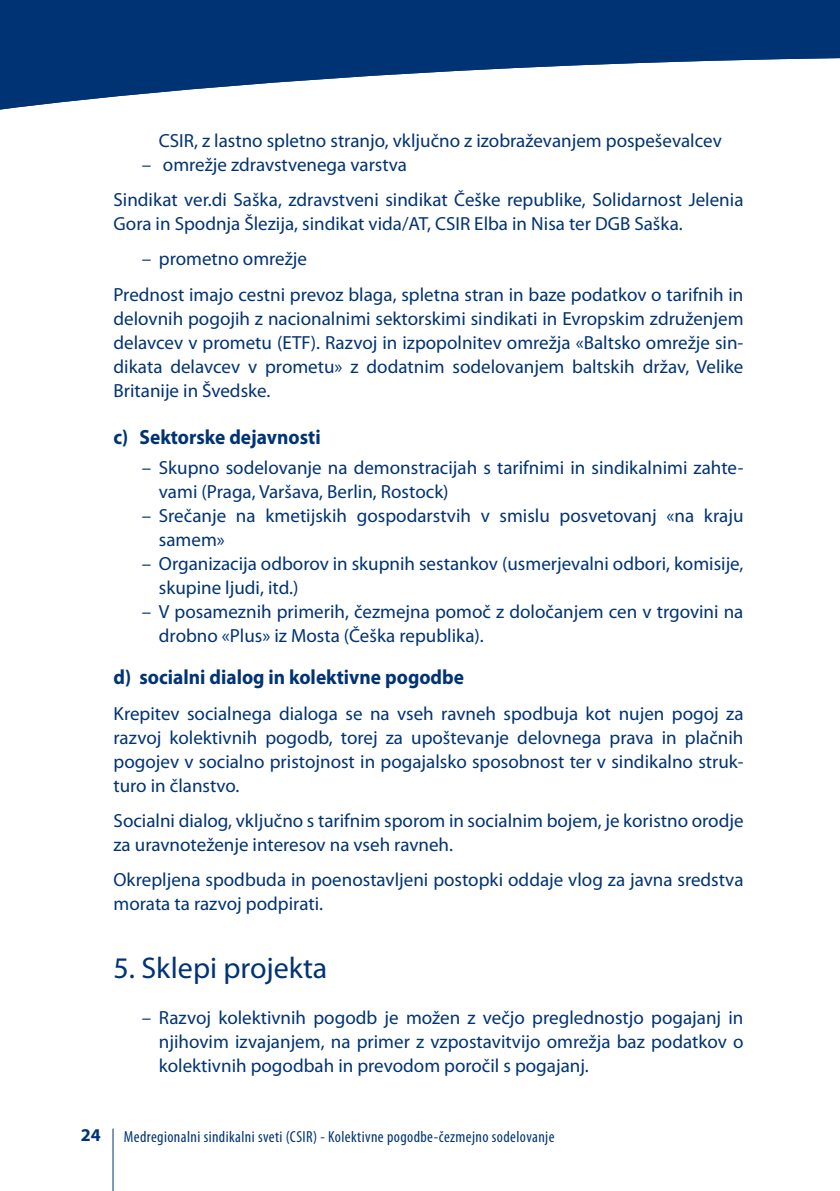
<style>
.page{position:relative;width:840px;height:1191px;background:#fff}
.page>*{position:absolute;margin:0;border:0;box-sizing:border-box;transform-origin:0 0}
.t1{font:30px "Myriad Pro";color:#003374}
.t2{font:700 20.6px "Myriad Pro";color:#003374;scale:.94 1}
.t3{font:19px/24px "Myriad Pro";color:#003374}
.t4{font:700 18px "Myriad Pro";color:#003374}
.t5{font:condensed 16px "Myriad Pro";letter-spacing:.025em;color:#003374}
</style>
<div class="page">
<hr style="left:112px;top:1128px;width:1px;height:63px;background:#003374">
<svg style="left:0;top:0;width:839px;height:110px;fill:#003374"></svg>
<p class="t3" style="left:159px;top:128px;width:564px">CSIR, z lastno spletno stranjo, vključno z izobraževanjem pospeševalcev</p>
<p class="t3" style="left:113px;top:146px;width:631px;line-height:35.4px;text-indent:28px">– omrežje zdravstvenega varstva<br>Sindikat ver.di Saška, zdravstveni sindikat Češke republike, Solidarnost Jelenia</p>
<p class="t3" style="left:113px;top:211px;width:570px">Gora in Spodnja Šlezija, sindikat vida/AT, CSIR Elba in Nisa ter DGB Saška.</p>
<p class="t3" style="left:113px;top:241px;width:631px;line-height:35.4px;text-indent:28px">– prometno omrežje<br>Prednost imajo cestni prevoz blaga, spletna stran in baze podatkov o tarifnih in</p>
<p class="t3" style="left:113px;top:306px;width:631px;text-align:justify">delovnih pogojih z nacionalnimi sektorskimi sindikati in Evropskim združenjem delavcev v prometu (ETF). Razvoj in izpopolnitev omrežja «Baltsko omrežje sin&shy;dikata delavcev v prometu» z dodatnim sodelovanjem baltskih držav, Velike Britanije in Švedske.</p>
<p class="t2" style="left:113px;top:424px;width:222px">c) Sektorske dejavnosti</p>
<p class="t3" style="left:159px;top:455px;width:585px;text-indent:-17px">– Skupno sodelovanje na demonstracijah s tarifnimi in sindikalnimi zahte&shy;vami (Praga, Varšava, Berlin, Rostock)</p>
<p class="t3" style="left:159px;top:503px;width:585px;text-indent:-17px">– Srečanje na kmetijskih gospodarstvih v smislu posvetovanj «na kraju samem»</p>
<p class="t3" style="left:159px;top:551px;width:585px;text-indent:-17px">– Organizacija odborov in skupnih sestankov (usmerjevalni odbori, komisije, skupine ljudi, itd.)</p>
<p class="t3" style="left:159px;top:599px;width:585px;text-indent:-17px">– V posameznih primerih, čezmejna pomoč z določanjem cen v trgovini na drobno «Plus» iz Mosta (Češka republika).</p>
<p class="t2" style="left:113px;top:664px;width:374px">d) socialni dialog in kolektivne pogodbe</p>
<p class="t3" style="left:113px;top:701px;width:631px;text-align:justify">Krepitev socialnega dialoga se na vseh ravneh spodbuja kot nujen pogoj za razvoj kolektivnih pogodb, torej za upoštevanje delovnega prava in plačnih pogojev v socialno pristojnost in pogajalsko sposobnost ter v sindikalno struk&shy;turo in članstvo.</p>
<p class="t3" style="left:113px;top:808px;width:631px">Socialni dialog, vključno s tarifnim sporom in socialnim bojem, je koristno orodje za uravnoteženje interesov na vseh ravneh.</p>
<p class="t3" style="left:113px;top:867px;width:631px">Okrepljena spodbuda in poenostavljeni postopki oddaje vlog za javna sredstva morata ta razvoj podpirati.</p>
<h1 class="t1" style="left:113px;top:949px;width:215px">5. Sklepi projekta</h1>
<p class="t3" style="left:159px;top:1005px;width:585px;text-align:justify;text-indent:-17px">– Razvoj kolektivnih pogodb je možen z večjo preglednostjo pogajanj in njihovim izvajanjem, na primer z vzpostavitvijo omrežja baz podatkov o kolektivnih pogodbah in prevodom poročil s pogajanj.</p>
<p class="t4" style="left:81px;top:1123px;width:21px">24</p>
<p class="t5" style="left:124px;top:1126px;width:432px">Medregionalni sindikalni sveti (CSIR) - Kolektivne pogodbe-čezmejno sodelovanje</p>
</div>
